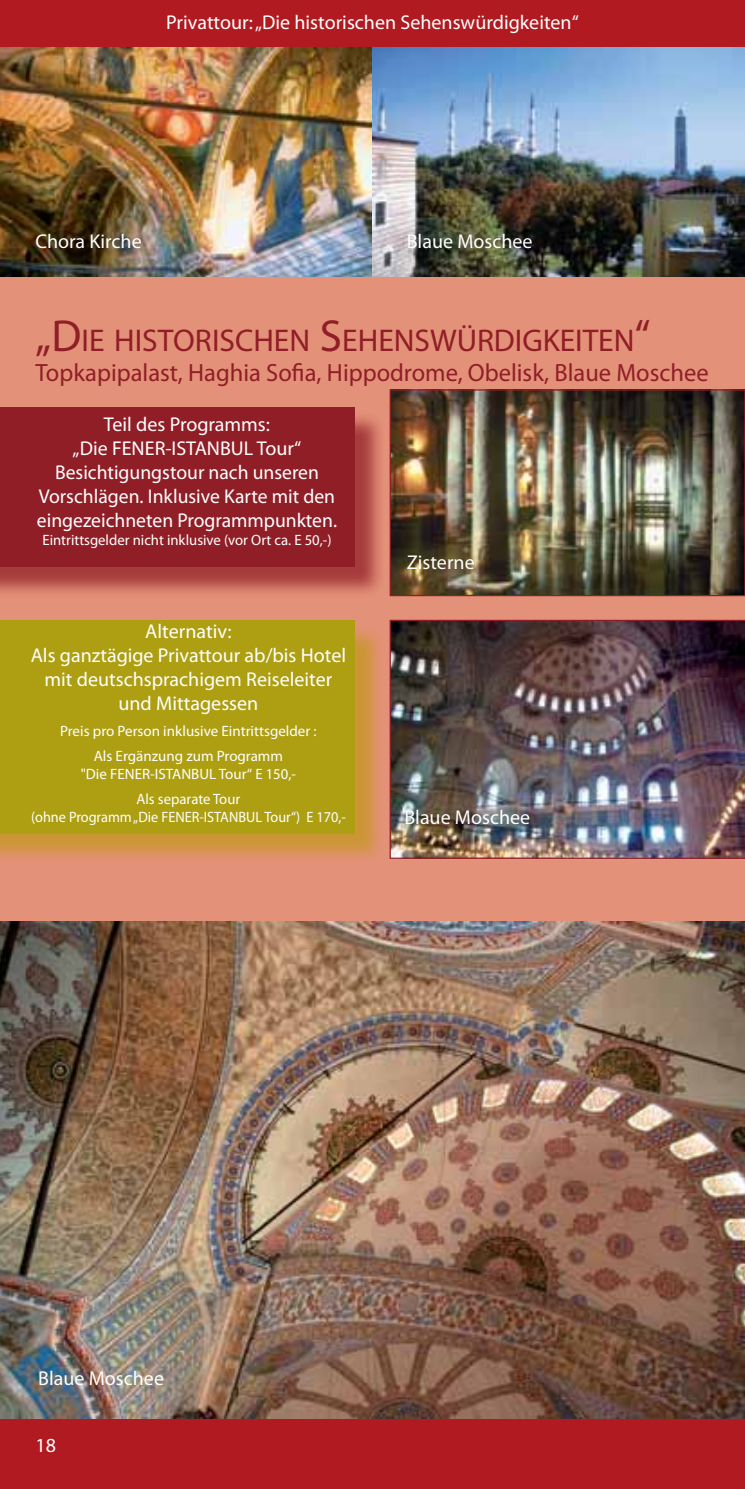
<style>
.page{position:relative;width:745px;height:1489px;background:#fff}
.page>*{position:absolute;margin:0;border:0;box-sizing:border-box;transform-origin:0 0}
.t1{font:31.5px "Myriad Pro";color:#901e27}
.t2{font:25px "Myriad Pro";color:#901e27}
.t3{font:20px/24px "Myriad Pro";color:#fff;text-align:center}
.t4{font:15px/25px "Myriad Pro";color:#fff;text-align:center}
.t5{font:15px "Myriad Pro";color:#fff;scale:.95 1}
.s1{font-size:45px}
</style>
<div class="page">
<div style="left:0;top:0;width:744px;height:1488px;background:#e49179"></div>
<hr style="left:744px;top:0;width:1px;height:1488px;background:#e49179">
<div style="left:0;top:0;width:744px;height:48px;background:#b01a20"></div>
<div style="left:0;top:1417px;width:744px;height:71px;background:#b01a20"></div>
<img style="left:0;top:921px;width:744px;height:496px">
<img style="left:0;top:48px;width:744px;height:228px">
<img style="left:391px;top:391px;width:351px;height:203px">
<div style="left:389px;top:389px;width:355px;height:207px;border:1px solid #901e27"></div>
<div style="left:0;top:411px;width:386px;height:187px;background:#901e27;opacity:.75"></div>
<div style="left:0;top:407px;width:354px;height:160px;background:#901e27"></div>
<div style="left:0;top:624px;width:386px;height:241px;background:#c4981e;opacity:.75"></div>
<div style="left:0;top:620px;width:354px;height:213px;background:#ad9f11"></div>
<img style="left:391px;top:621px;width:351px;height:235px">
<div style="left:389px;top:619px;width:355px;height:239px;border:1px solid #901e27"></div>
<p class="t3" style="left:166px;top:10px;width:414px">Privattour: „Die historischen Sehenswürdigkeiten“</p>
<p class="t3" style="left:35px;top:229px;width:108px">Chora Kirche</p>
<p class="t3" style="left:406px;top:229px;width:127px">Blaue Moschee</p>
<h1 class="t1" style="left:35px;top:321px;width:616px"><span class="s1">„D</span>IE HISTORISCHEN <span class="s1">S</span>EHENSWÜRDIGKEITEN<span class="s1">“</span></h1>
<p class="t2" style="left:35px;top:357px;width:674px">Topkapipalast, Haghia Sofia, Hippodrome, Obelisk, Blaue Moschee</p>
<p class="t3" style="left:37px;top:412px;width:301px">Teil des Programms:<br>„Die FENER-ISTANBUL Tour“<br>Besichtigungstour nach unseren<br>Vorschlägen. Inklusive Karte mit den eingezeichneten Programmpunkten.</p>
<p class="t4" style="left:42px;top:527px;width:290px">Eintrittsgelder nicht inklusive (vor Ort ca. E 50,-)</p>
<p class="t3" style="left:31px;top:619px;width:316px">Alternativ:<br>Als ganztägige Privattour ab/bis Hotel mit deutschsprachigem Reiseleiter und Mittagessen</p>
<p class="t4" style="left:60px;top:717px;width:258px">Preis pro Person inklusive Eintrittsgelder :<br>Als Ergänzung zum Programm</p>
<p class="t4" style="left:81px;top:760px;width:216px">"Die FENER-ISTANBUL Tour“ E 150,-<br>Als separate Tour</p>
<p class="t5" style="left:31px;top:807px;width:332px">(ohne Programm „Die FENER-ISTANBUL Tour“) E 170,-</p>
<p class="t3" style="left:406px;top:549px;width:69px">Zisterne</p>
<p class="t3" style="left:404px;top:805px;width:127px">Blaue Moschee</p>
<p class="t3" style="left:38px;top:1365px;width:127px">Blaue Moschee</p>
<p class="t3" style="left:35px;top:1433px;width:22px">18</p>
</div>
